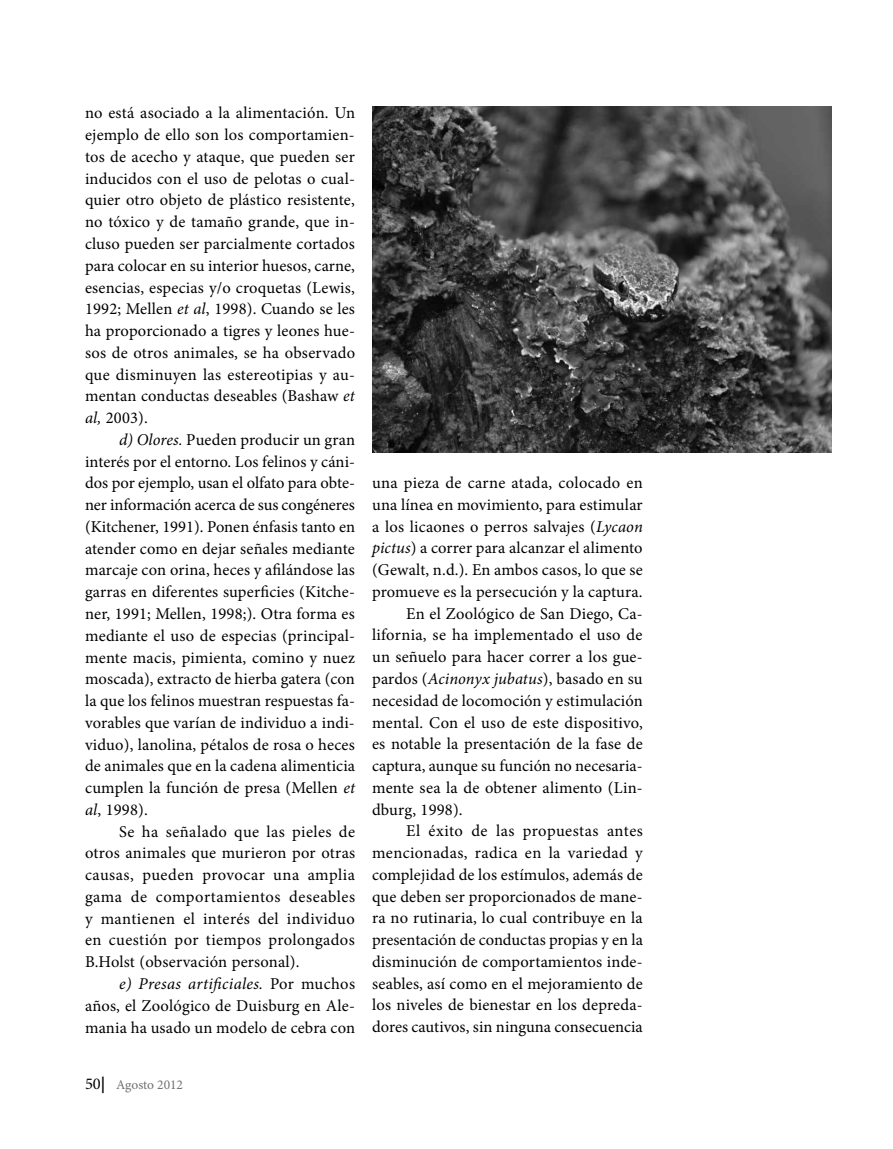
<style>
.page{position:relative;width:893px;height:1149px;background:#fff}
.page>*{position:absolute;margin:0;border:0;box-sizing:border-box;transform-origin:0 0}
.t1{font:16.5px/21.8px "Minion Pro";letter-spacing:.01em;color:#000;text-align:justify}
.t2{font:16.5px "Minion Pro";letter-spacing:.03em;color:#000}
.t3{font:13.5px "Minion Pro";letter-spacing:-.005em;color:#707172}
.s1{font-style:italic}
.s2{font-size:16.5px;color:#000}
.s3{font-weight:700;font-size:16.5px;color:#000}
</style>
<div class="page">
<img style="left:372px;top:106px;width:459px;height:346px">
<p class="t1" style="left:85px;top:102px;width:272px">no está asociado a la alimentación. Un ejemplo de ello son los comportamien&shy;tos de acecho y ataque, que pueden ser inducidos con el uso de pelotas o cual&shy;quier otro objeto de plástico resistente, no tóxico y de tamaño grande, que in&shy;cluso pueden ser parcialmente cortados para colocar en su interior huesos, carne, esencias, especias y/o croquetas (Lewis, 1992; Mellen <span class="s1">et al</span>, 1998). Cuando se les ha proporcionado a tigres y leones hue&shy;sos de otros animales, se ha observado que disminuyen las estereotipias y au&shy;mentan conductas deseables (Bashaw <span class="s1">et al,</span> 2003).</p>
<p class="t1" style="left:85px;top:428px;width:272px;text-indent:34px"><span class="s1">d) Olores.</span> Pueden producir un gran interés por el entorno. Los felinos y cáni&shy;dos por ejemplo, usan el olfato para obte&shy;ner información acerca de sus congéneres (Kitchener, 1991). Ponen énfasis tanto en atender como en dejar señales mediante marcaje con orina, heces y afilándose las garras en diferentes superficies (Kitche&shy;ner, 1991; Mellen, 1998;). Otra forma es mediante el uso de especias (principal&shy;mente macis, pimienta, comino y nuez moscada), extracto de hierba gatera (con la que los felinos muestran respuestas fa&shy;vorables que varían de individuo a indi&shy;viduo), lanolina, pétalos de rosa o heces de animales que en la cadena alimenticia cumplen la función de presa (Mellen <span class="s1">et al</span>, 1998).</p>
<p class="t1" style="left:85px;top:820px;width:272px;text-indent:34px">Se ha señalado que las pieles de otros animales que murieron por otras causas, pueden provocar una amplia gama de comportamientos deseables y mantienen el interés del individuo en cuestión por tiempos prolongados B.Holst (observación personal).</p>
<p class="t1" style="left:85px;top:972px;width:272px;text-indent:34px"><span class="s1">e) Presas artificiales.</span> Por muchos años, el Zoológico de Duisburg en Ale&shy;mania ha usado un modelo de cebra con</p>
<p class="t1" style="left:372px;top:472px;width:272px">una pieza de carne atada, colocado en</p>
<p class="t1" style="left:372px;top:493px;width:272px">una línea en movimiento, para estimular</p>
<p class="t1" style="left:372px;top:515px;width:272px">a los licaones o perros salvajes (<span class="s1">Lycaon</span></p>
<p class="t1" style="left:372px;top:537px;width:272px"><span class="s1">pictus</span>) a correr para alcanzar el alimento</p>
<p class="t1" style="left:372px;top:559px;width:272px">(Gewalt, n.d.). En ambos casos, lo que se</p>
<p class="t1" style="left:372px;top:580px;width:272px">promueve es la persecución y la captura.</p>
<p class="t1" style="left:406px;top:602px;width:238px">En el Zoológico de San Diego, Ca-</p>
<p class="t1" style="left:372px;top:624px;width:272px">lifornia, se ha implementado el uso de</p>
<p class="t1" style="left:372px;top:646px;width:272px">un señuelo para hacer correr a los gue-</p>
<p class="t1" style="left:372px;top:667px;width:272px">pardos (<span class="s1">Acinonyx jubatus</span>), basado en su</p>
<p class="t1" style="left:372px;top:689px;width:272px">necesidad de locomoción y estimulación</p>
<p class="t1" style="left:372px;top:711px;width:272px">mental. Con el uso de este dispositivo,</p>
<p class="t1" style="left:372px;top:733px;width:272px">es notable la presentación de la fase de</p>
<p class="t1" style="left:372px;top:754px;width:272px">captura, aunque su función no necesaria-</p>
<p class="t1" style="left:372px;top:776px;width:272px">mente sea la de obtener alimento (Lin-</p>
<p class="t1" style="left:372px;top:798px;width:92px">dburg, 1998).</p>
<p class="t2" style="left:406px;top:819px;width:238px">El éxito de las propuestas antes</p>
<p class="t1" style="left:372px;top:841px;width:272px">mencionadas, radica en la variedad y</p>
<p class="t1" style="left:372px;top:863px;width:272px">complejidad de los estímulos, además de</p>
<p class="t1" style="left:372px;top:885px;width:272px">que deben ser proporcionados de mane-</p>
<p class="t1" style="left:372px;top:907px;width:272px">ra no rutinaria, lo cual contribuye en la</p>
<p class="t1" style="left:372px;top:928px;width:272px">presentación de conductas propias y en la</p>
<p class="t1" style="left:372px;top:950px;width:272px">disminución de comportamientos inde-</p>
<p class="t1" style="left:372px;top:972px;width:272px">seables, así como en el mejoramiento de</p>
<p class="t1" style="left:372px;top:994px;width:272px">los niveles de bienestar en los depreda-</p>
<p class="t1" style="left:372px;top:1015px;width:272px">dores cautivos, sin ninguna consecuencia</p>
<p class="t3" style="left:85px;top:1074px;width:100px"><span class="s2">50</span><span class="s3">|</span> Agosto 2012</p>
</div>
